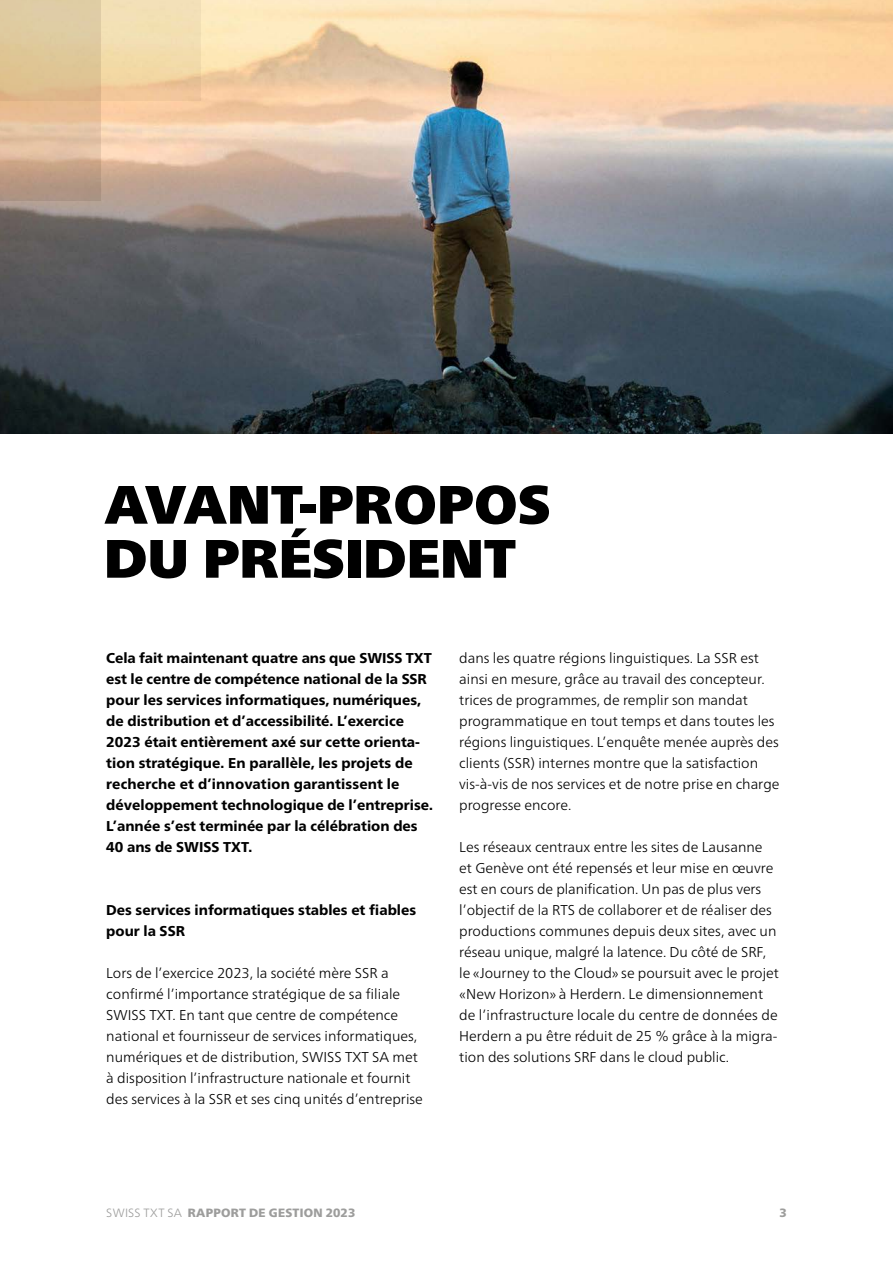
<style>
.page{position:relative;width:893px;height:1263px;background:#fff}
.page>*{position:absolute;margin:0;border:0;box-sizing:border-box;transform-origin:0 0}
.t1{font:54px/54px "Frutiger Neue LT Pro X Black";color:#000}
.t2{font:300 14.25px/21px "Frutiger Neue LT Pro";color:#000}
.t3{font:800 14.25px/21px "Frutiger Neue LT Pro";color:#000}
.t4{font:900 12px "Frutiger Neue LT Pro";letter-spacing:.02em;color:#9d9d9c}
.s1{font-weight:300}
</style>
<div class="page">
<img style="left:0;top:0;width:893px;height:434px">
<svg style="left:100px;top:0;width:101px;height:100px;background:#f1d8aa"></svg>
<svg style="left:0;top:0;width:100px;height:201px;background:#d8bb96"></svg>
<h1 class="t1" style="left:104px;top:478px;width:448px">AVANT-PROPOS<br>DU PRÉSIDENT</h1>
<p class="t3" style="left:106px;top:647px;width:328px">Cela fait maintenant quatre ans que SWISS TXT est le centre de compétence national de la SSR pour les services informatiques, numériques, de distribution et d’accessibilité. L’exercice 2023 était entièrement axé sur cette orienta&shy;tion stratégique. En parallèle, les projets de recherche et d’innovation garantissent le développement technologique de l’entreprise.<br>L’année s’est terminée par la célébration des 40 ans de SWISS TXT.</p>
<h2 class="t3" style="left:106px;top:899px;width:311px">Des services informatiques stables et fiables pour la SSR</h2>
<p class="t2" style="left:106px;top:962px;width:318px">Lors de l’exercice 2023, la société mère SSR a confirmé l’importance stratégique de sa filiale SWISS TXT. En tant que centre de compétence national et fournisseur de services informatiques, numériques et de distribution, SWISS TXT SA met à disposition l’infrastructure nationale et fournit des services à la SSR et ses cinq unités d’entreprise</p>
<p class="t2" style="left:459px;top:647px;width:322px">dans les quatre régions linguistiques. La SSR est ainsi en mesure, grâce au travail des concepteur. trices de programmes, de remplir son mandat programmatique en tout temps et dans toutes les régions linguistiques. L’enquête menée auprès des clients (SSR) internes montre que la satisfaction vis-à-vis de nos services et de notre prise en charge progresse encore.</p>
<p class="t2" style="left:459px;top:837px;width:321px">Les réseaux centraux entre les sites de Lausanne<br>et Genève ont été repensés et leur mise en œuvre est en cours de planification. Un pas de plus vers l’objectif de la RTS de collaborer et de réaliser des productions communes depuis deux sites, avec un réseau unique, malgré la latence. Du côté de SRF, le «Journey to the Cloud» se poursuit avec le projet «New Horizon» à Herdern. Le dimensionnement de l’infrastructure locale du centre de données de Herdern a pu être réduit de 25 % grâce à la migra&shy;tion des solutions SRF dans le cloud public.</p>
<p class="t4" style="left:106px;top:1206px;width:251px"><span class="s1">SWISS TXT SA</span> RAPPORT DE GESTION 2023</p>
<p class="t4" style="left:779px;top:1206px;width:9px">3</p>
</div>
